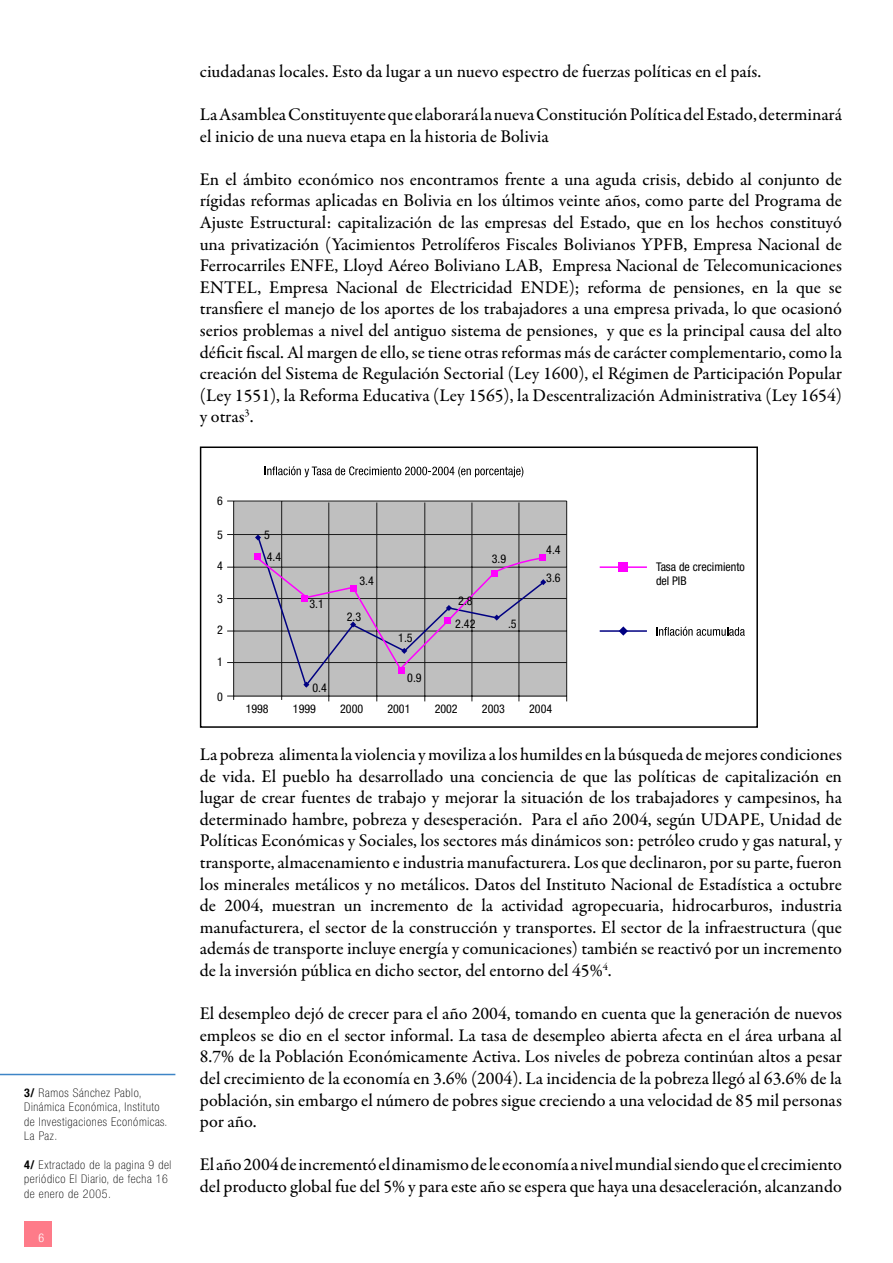
<style>
.page{position:relative;width:893px;height:1263px;background:#fff}
.page>*{position:absolute;margin:0;border:0;box-sizing:border-box;transform-origin:0 0}
.t1{font:500 18px/21.6px "Garamond Premr Pro";color:#000;text-align:justify}
.t2{font:100 condensed 12px/14.4px "Helvetica Neue LT Std";letter-spacing:.05em;color:#000}
.t3{font:condensed 12px/21.9px "Helvetica Neue LT Std";color:#000}
.t4{font:300 condensed 12px "Helvetica Neue LT Std";color:#fff}
.s1{font-weight:700}
</style>
<div class="page">
<div style="left:24px;top:1222px;width:27px;height:25px;background:#fe7b89"></div>
<hr style="left:0;top:1074px;width:175px;height:1px;background:#3d85c6">
<div style="left:234px;top:501px;width:333px;height:195px;background:#bfbfbf"></div>
<hr style="left:227px;top:534px;width:340px;height:1px;background:#1c1c1c">
<hr style="left:227px;top:501px;width:340px;height:1px;background:#1c1c1c">
<hr style="left:227px;top:567px;width:340px;height:1px;background:#1c1c1c">
<hr style="left:227px;top:598px;width:340px;height:1px;background:#1c1c1c">
<hr style="left:227px;top:631px;width:340px;height:1px;background:#1c1c1c">
<hr style="left:227px;top:662px;width:340px;height:1px;background:#1c1c1c">
<hr style="left:227px;top:696px;width:340px;height:1px;background:#1c1c1c">
<hr style="left:233px;top:501px;width:1px;height:199px;background:#1c1c1c">
<hr style="left:281px;top:501px;width:1px;height:199px;background:#1c1c1c">
<hr style="left:328px;top:502px;width:1px;height:199px;background:#1c1c1c">
<hr style="left:376px;top:502px;width:1px;height:199px;background:#1c1c1c">
<hr style="left:424px;top:502px;width:1px;height:199px;background:#1c1c1c">
<hr style="left:472px;top:502px;width:1px;height:199px;background:#1c1c1c">
<hr style="left:519px;top:502px;width:1px;height:199px;background:#1c1c1c">
<hr style="left:566px;top:501px;width:1px;height:200px;background:#1c1c1c">
<svg style="left:254px;top:534px;width:293px;height:155px"></svg>
<div style="left:619px;top:562px;width:9px;height:10px;background:#f0f"></div>
<svg style="left:619px;top:626px;width:8px;height:10px"></svg>
<svg style="left:657px;top:627px;width:88px;height:9px"></svg>
<svg style="left:265px;top:466px;width:258px;height:11px"></svg>
<hr style="left:600px;top:566px;width:47px;height:2px;background:#f0f">
<hr style="left:600px;top:630px;width:47px;height:2px;background:#000082">
<div style="left:200px;top:446px;width:558px;height:282px;border:2px solid #000"></div>
<p class="t2" style="left:24px;top:1085px;width:145px"><span class="s1">3/</span> Ramos Sánchez Pablo,<br>Dinámica Económica, Instituto de Investigaciones Económicas.<br>La Paz.</p>
<p class="t2" style="left:24px;top:1157px;width:149px"><span class="s1">4/</span> Extractado de la pagina 9 del periódico El Diario, de fecha 16 de enero de 2005.</p>
<p class="t4" style="left:38px;top:1230px;width:7px">6</p>
<p class="t1" style="left:200px;top:61px;width:563px">ciudadanas locales. Esto da lugar a un nuevo espectro de fuerzas políticas en el país.</p>
<p class="t1" style="left:200px;top:104px;width:644px">La Asamblea Constituyente que elaborará la nueva Constitución Política del Estado, determinará el inicio de una nueva etapa en la historia de Bolivia</p>
<p class="t1" style="left:200px;top:169px;width:644px">En el ámbito económico nos encontramos frente a una aguda crisis, debido al conjunto de rígidas reformas aplicadas en Bolivia en los últimos veinte años, como parte del Programa de Ajuste Estructural: capitalización de las empresas del Estado, que en los hechos constituyó una privatización (Yacimientos Petrolíferos Fiscales Bolivianos YPFB, Empresa Nacional de Ferrocarriles ENFE, Lloyd Aéreo Boliviano LAB, Empresa Nacional de Telecomunicaciones ENTEL, Empresa Nacional de Electricidad ENDE); reforma de pensiones, en la que se transfiere el manejo de los aportes de los trabajadores a una empresa privada, lo que ocasionó serios problemas a nivel del antiguo sistema de pensiones, y que es la principal causa del alto déficit fiscal. Al margen de ello, se tiene otras reformas más de carácter complementario, como la creación del Sistema de Regulación Sectorial (Ley 1600), el Régimen de Participación Popular (Ley 1551), la Reforma Educativa (Ley 1565), la Descentralización Administrativa (Ley 1654) y otras<sup>3</sup>.</p>
<p class="t3" style="left:217px;top:489px;width:7px">6</p>
<p class="t3" style="left:217px;top:524px;width:7px">5</p>
<p class="t3" style="left:217px;top:555px;width:7px">4</p>
<p class="t3" style="left:217px;top:588px;width:7px">3</p>
<p class="t3" style="left:217px;top:619px;width:7px">2</p>
<p class="t3" style="left:217px;top:650px;width:7px">1</p>
<p class="t3" style="left:217px;top:686px;width:7px">0</p>
<p class="t3" style="left:264px;top:524px;width:19px">5<br>4.4</p>
<p class="t3" style="left:246px;top:697px;width:25px">1998</p>
<p class="t3" style="left:309px;top:593px;width:16px">3.1</p>
<p class="t3" style="left:359px;top:570px;width:16px">3.4</p>
<p class="t3" style="left:347px;top:605px;width:16px">2.3</p>
<p class="t3" style="left:312px;top:676px;width:16px">0.4</p>
<p class="t3" style="left:398px;top:626px;width:16px">1.5</p>
<p class="t3" style="left:407px;top:666px;width:16px">0.9</p>
<p class="t3" style="left:455px;top:589px;width:22px;line-height:22.5px">2.8<br>2.42</p>
<p class="t3" style="left:492px;top:548px;width:16px">3.9</p>
<p class="t3" style="left:508px;top:612px;width:10px">.5</p>
<p class="t3" style="left:546px;top:538px;width:16px">4.4</p>
<p class="t3" style="left:546px;top:567px;width:16px">3.6</p>
<p class="t3" style="left:293px;top:697px;width:25px">1999</p>
<p class="t3" style="left:340px;top:697px;width:25px">2000</p>
<p class="t3" style="left:387px;top:697px;width:25px">2001</p>
<p class="t3" style="left:435px;top:697px;width:25px">2002</p>
<p class="t3" style="left:482px;top:697px;width:25px">2003</p>
<p class="t3" style="left:529px;top:697px;width:25px">2004</p>
<p class="t3" style="left:656px;top:559px;width:90px;line-height:14.4px">Tasa de crecimiento del PIB</p>
<p class="t1" style="left:200px;top:744px;width:644px">La pobreza alimenta la violencia y moviliza a los humildes en la búsqueda de mejores condiciones de vida. El pueblo ha desarrollado una conciencia de que las políticas de capitalización en lugar de crear fuentes de trabajo y mejorar la situación de los trabajadores y campesinos, ha determinado hambre, pobreza y desesperación. Para el año 2004, según UDAPE, Unidad de Políticas Económicas y Sociales, los sectores más dinámicos son: petróleo crudo y gas natural, y transporte, almacenamiento e industria manufacturera. Los que declinaron, por su parte, fueron los minerales metálicos y no metálicos. Datos del Instituto Nacional de Estadística a octubre de 2004, muestran un incremento de la actividad agropecuaria, hidrocarburos, industria manufacturera, el sector de la construcción y transportes. El sector de la infraestructura (que además de transporte incluye energía y comunicaciones) también se reactivó por un incremento de la inversión pública en dicho sector, del entorno del 45%<sup>4</sup>.</p>
<p class="t1" style="left:200px;top:1003px;width:644px">El desempleo dejó de crecer para el año 2004, tomando en cuenta que la generación de nuevos empleos se dio en el sector informal. La tasa de desempleo abierta afecta en el área urbana al 8.7% de la Población Económicamente Activa. Los niveles de pobreza continúan altos a pesar del crecimiento de la economía en 3.6% (2004). La incidencia de la pobreza llegó al 63.6% de la población, sin embargo el número de pobres sigue creciendo a una velocidad de 85 mil personas por año.</p>
<p class="t1" style="left:200px;top:1154px;width:644px">El año 2004 de incrementó el dinamismo de le economía a nivel mundial siendo que el crecimiento del producto global fue del 5% y para este año se espera que haya una desaceleración, alcanzando</p>
</div>
